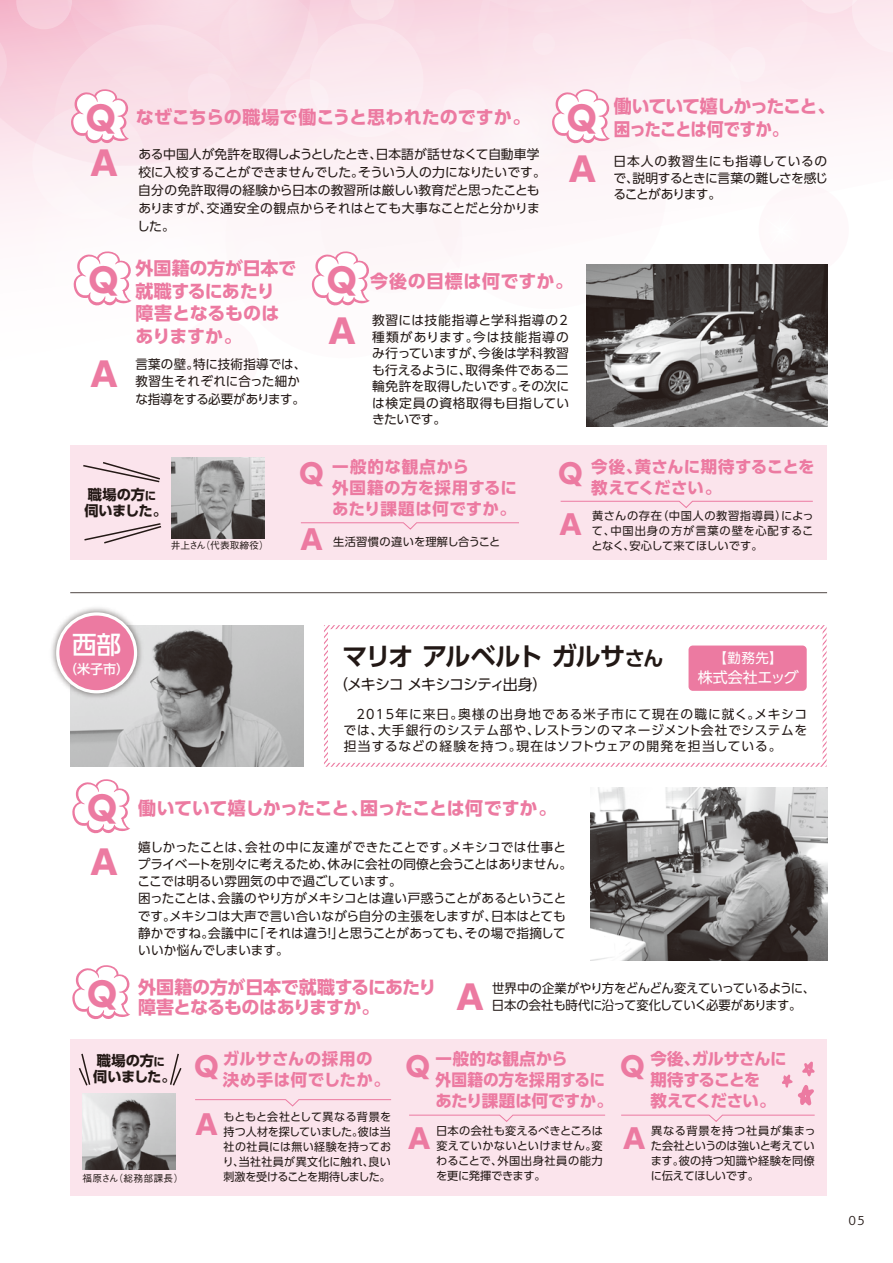
<style>
.page{position:relative;width:893px;height:1263px;background:#fff}
.page>*{position:absolute;margin:0;border:0;box-sizing:border-box;transform-origin:0 0}
.t1{font:800 33px "UD Shin Go Pro";color:#ec7aa1}
.t2{font:800 27px "UD Shin Go Pro";color:#ec7aa1}
.t3{font:700 25.5px "UD Shin Go Pro De";letter-spacing:-.075em;color:#221815}
.t4{font:500 24.6px "UD Shin Go Pro";color:#fff}
.t5{font:700 18px/22.5px "UD Shin Go Pro";letter-spacing:-.015em;color:#ec7aa1}
.t6{font:700 18px/23.2px "UD Shin Go Pro";letter-spacing:-.065em;color:#ec7aa1}
.t7{font:700 18px "UD Shin Go Pro";letter-spacing:.03em;color:#ec7aa1}
.t8{font:700 16.5px/21px "UD Shin Go Pro";color:#ec7aa1}
.t9{font:700 16.5px/21px "UD Shin Go Pro";letter-spacing:.03em;color:#ec7aa1}
.t10{font:700 16.5px/21px "UD Shin Go Pro";letter-spacing:-.05em;color:#ec7aa1}
.t11{font:700 16.5px/21px "UD Shin Go Pro";letter-spacing:.025em;color:#ec7aa1}
.t12{font:15px "UD Shin Go Pro";letter-spacing:-.075em;color:#221815}
.t13{font:15px "UD Shin Go Pro";letter-spacing:-.005em;color:#fff}
.t14{font:700 15px "Prestige Elite Std";color:#231815}
.t15{font:700 14.25px/16.5px "UD Shin Go Pro";letter-spacing:-.015em;color:#231815}
.t16{font:13.5px "UD Shin Go Pro";color:#fff}
.t17{font:500 13.05px "UD Shin Go Pro";color:#fff}
.t18{font:12.75px/16.5px "UD Shin Go Pro";color:#221815}
.t19{font:11.25px/15px "UD Shin Go Pro";letter-spacing:.005em;color:#221815;text-align:justify}
.t20{font:500 9.75px "Gothic BBB Pr 5";letter-spacing:.03em;color:#221815}
.t21{font:500 9.75px "Gothic BBB Pr 5";color:#221815}
.s1{font-size:11.4px}
.s2{font-size:20.4px}
</style>
<div class="page">
<svg style="left:0;top:0;width:16px;height:113px;background:#f6c6d6"></svg>
<svg style="left:0;top:113px;width:16px;height:111px;fill:#fcecf1"></svg>
<hr style="left:70px;top:592px;width:757px;height:1px;background:#4f4644">
<div style="left:70px;top:1039px;width:757px;height:157px;background:#fbe4ec"></div>
<img style="left:70px;top:625px;width:233px;height:142px">
<img style="left:83px;top:1093px;width:93px;height:76px">
<svg style="left:78px;top:1053px;width:13px;height:33px"></svg>
<svg style="left:170px;top:1053px;width:12px;height:33px"></svg>
<div style="left:70px;top:445px;width:757px;height:115px;background:#fbe4ec"></div>
<img style="left:171px;top:457px;width:93px;height:81px">
<img style="left:587px;top:353px;width:240px;height:74px">
<svg style="left:83px;top:462px;width:77px;height:21px"></svg>
<svg style="left:84px;top:523px;width:78px;height:21px"></svg>
<svg style="left:782px;top:1061px;width:33px;height:45px"></svg>
<img style="left:590px;top:788px;width:237px;height:173px">
<svg style="left:324px;top:625px;width:503px;height:142px"></svg>
<img style="left:51px;top:592px;width:142px;height:157px">
<div style="left:56px;top:612px;width:81px;height:81px;border:6px solid #fff;border-radius:50%"></div>
<div style="left:59px;top:616px;width:75px;height:74px;background:#ec7aa1;border-radius:50%"></div>
<div style="left:688px;top:645px;width:119px;height:46px;background:#ec7aa1;border-radius:4px"></div>
<svg style="left:195px;top:1099px;width:197px;height:8px"></svg>
<svg style="left:409px;top:1114px;width:196px;height:8px"></svg>
<svg style="left:621px;top:1114px;width:194px;height:8px"></svg>
<svg style="left:16px;top:0;width:877px;height:353px"></svg>
<svg style="left:301px;top:522px;width:218px;height:8px"></svg>
<svg style="left:560px;top:500px;width:253px;height:8px"></svg>
<svg style="left:72px;top:965px;width:58px;height:55px"></svg>
<svg style="left:72px;top:779px;width:58px;height:55px"></svg>
<h1 class="t1" style="left:86px;top:91px;width:31px">Q</h1>
<h3 class="t5" style="left:136px;top:106px;width:396px">なぜこちらの職場で働こうと思われたのですか。</h3>
<h1 class="t1" style="left:567px;top:91px;width:31px">Q</h1>
<h3 class="t6" style="left:614px;top:94px;width:223px">働いていて嬉しかったこと、困ったことは何ですか。</h3>
<h1 class="t1" style="left:91px;top:137px;width:29px">A</h1>
<p class="t18" style="left:137px;top:144px;width:410px;line-height:18px">ある中国人が免許を取得しようとしたとき、日本語が話せなくて自動車学校に入校することができませんでした。そういう人の力になりたいです。自分の免許取得の経験から日本の教習所は厳しい教育だと思ったこともありますが、交通安全の観点からそれはとても大事なことだと分かりました。</p>
<h1 class="t1" style="left:569px;top:143px;width:29px">A</h1>
<p class="t18" style="left:613px;top:153px;width:216px;text-align:justify">日本人の教習生にも指導しているので、説明するときに言葉の難しさを感じることがあります。</p>
<h1 class="t1" style="left:89px;top:253px;width:31px">Q</h1>
<h1 class="t1" style="left:90px;top:347px;width:29px">A</h1>
<h3 class="t5" style="left:135px;top:257px;width:162px">外国籍の方が日本で就職するにあたり障害となるものはありますか。</h3>
<p class="t18" style="left:135px;top:355px;width:172px;line-height:17.2px">言葉の壁。特に技術指導では、教習生それぞれに合った細かな指導をする必要があります。</p>
<h1 class="t1" style="left:327px;top:253px;width:31px">Q</h1>
<h1 class="t1" style="left:328px;top:305px;width:29px">A</h1>
<h3 class="t7" style="left:370px;top:267px;width:204px">今後の目標は何ですか。</h3>
<p class="t18" style="left:372px;top:312px;width:199px;text-align:justify">教習には技能指導と学科指導の２種類があります。今は技能指導のみ行っていますが、今後は学科教習も行えるように、取得条件である二輪免許を取得したいです。その次には検定員の資格取得も目指していきたいです。</p>
<p class="t15" style="left:84px;top:486px;width:84px">職場の方<span class="s1">に</span>伺いました。</p>
<h2 class="t2" style="left:300px;top:452px;width:26px">Q</h2>
<p class="t9" style="left:332px;top:455px;width:186px">一般的な観点から<br>外国籍の方を採用するにあたり課題は何ですか。</p>
<h2 class="t2" style="left:300px;top:517px;width:24px">A</h2>
<p class="t21" style="left:171px;top:538px;width:100px">井上さん（代表取締役）</p>
<p class="t19" style="left:333px;top:534px;width:169px">生活習慣の違いを理解し合うこと</p>
<p class="t8" style="left:559px;top:455px;width:257px;text-indent:33px">今後、黄さんに期待することを<br><sup>Q</sup> 教えてください。</p>
<h2 class="t2" style="left:559px;top:502px;width:24px">A</h2>
<p class="t19" style="left:591px;top:508px;width:224px">黄さんの存在（中国人の教習指導員）によって、中国出身の方が言葉の壁を心配することなく、安心して来てほしいです。</p>
<h3 class="t4" style="left:72px;top:624px;width:51px">西部</h3>
<p class="t17" style="left:64px;top:659px;width:67px">（米子市）</p>
<h1 class="t1" style="left:87px;top:781px;width:31px">Q</h1>
<h1 class="t1" style="left:90px;top:835px;width:29px">A</h1>
<h3 class="t3" style="left:342px;top:636px;width:323px">マリオ アルベルト ガルサ<span class="s2">さん</span></h3>
<p class="t12" style="left:333px;top:672px;width:216px">（メキシコメキシコシティ出身）</p>
<p class="t16" style="left:714px;top:647px;width:71px">【勤務先】</p>
<p class="t13" style="left:698px;top:665px;width:102px">株式会社エッグ</p>
<p class="t18" style="left:344px;top:706px;width:465px;line-height:15.8px;text-align:justify;text-indent:13px">2015年に来日。奥様の出身地である米子市にて現在の職に就く。メキシコでは、大手銀行のシステム部や、レストランのマネージメント会社でシステムを担当するなどの経験を持つ。現在はソフトウェアの開発を担当している。</p>
<h3 class="t5" style="left:138px;top:797px;width:420px">働いていて嬉しかったこと、困ったことは何ですか。</h3>
<p class="t18" style="left:137px;top:838px;width:436px;line-height:17.2px">嬉しかったことは、会社の中に友達ができたことです。メキシコでは仕事とプライベートを別々に考えるため、休みに会社の同僚と会うことはありません。ここでは明るい雰囲気の中で過ごしています。<br>困ったことは、会議のやり方がメキシコとは違い戸惑うことがあるということです。メキシコは大声で言い合いながら自分の主張をしますが、日本はとても静かですね。会議中に「それは違う！」と思うことがあっても、その場で指摘していいか悩んでしまいます。</p>
<h3 class="t5" style="left:87px;top:976px;width:351px;line-height:20.2px;text-indent:51px">外国籍の方が日本で就職するにあたり<br><sup>Q</sup> 障害となるものはありますか。</h3>
<h1 class="t1" style="left:456px;top:970px;width:29px">A</h1>
<p class="t18" style="left:492px;top:980px;width:325px">世界中の企業がやり方をどんどん変えていっているように、日本の会社も時代に沿って変化していく必要があります。</p>
<p class="t15" style="left:93px;top:1052px;width:84px">職場の方<span class="s1">に</span>伺いました。</p>
<p class="t20" style="left:82px;top:1170px;width:102px">福原さん（総務部課長）</p>
<p class="t11" style="left:195px;top:1048px;width:197px;text-indent:28px">ガルサさんの採用の<br><sup>Q</sup> 決め手は何でしたか。</p>
<h2 class="t2" style="left:195px;top:1103px;width:24px">A</h2>
<p class="t19" style="left:223px;top:1109px;width:170px">もともと会社として異なる背景を持つ人材を探していました。彼は当社の社員には無い経験を持っており、当社社員が異文化に触れ、良い刺激を受けることを期待しました。</p>
<p class="t8" style="left:436px;top:1048px;width:179px">一般的な観点から<br>外国籍の方を採用するにあたり課題は何ですか。</p>
<h2 class="t2" style="left:406px;top:1045px;width:26px">Q</h2>
<p class="t19" style="left:436px;top:1123px;width:168px">日本の会社も変えるべきところは変えていかないといけません。変わることで、外国出身社員の能力を更に発揮できます。</p>
<h2 class="t2" style="left:408px;top:1116px;width:24px">A</h2>
<p class="t10" style="left:650px;top:1048px;width:138px">今後、ガルサさんに期待することを<br>教えてください。</p>
<h2 class="t2" style="left:621px;top:1045px;width:26px">Q</h2>
<p class="t19" style="left:651px;top:1123px;width:167px">異なる背景を持つ社員が集まった会社というのは強いと考えています。彼の持つ知識や経験を同僚に伝えてほしいです。</p>
<h2 class="t2" style="left:623px;top:1116px;width:24px">A</h2>
<p class="t14" style="left:848px;top:1212px;width:19px">05</p>
</div>
